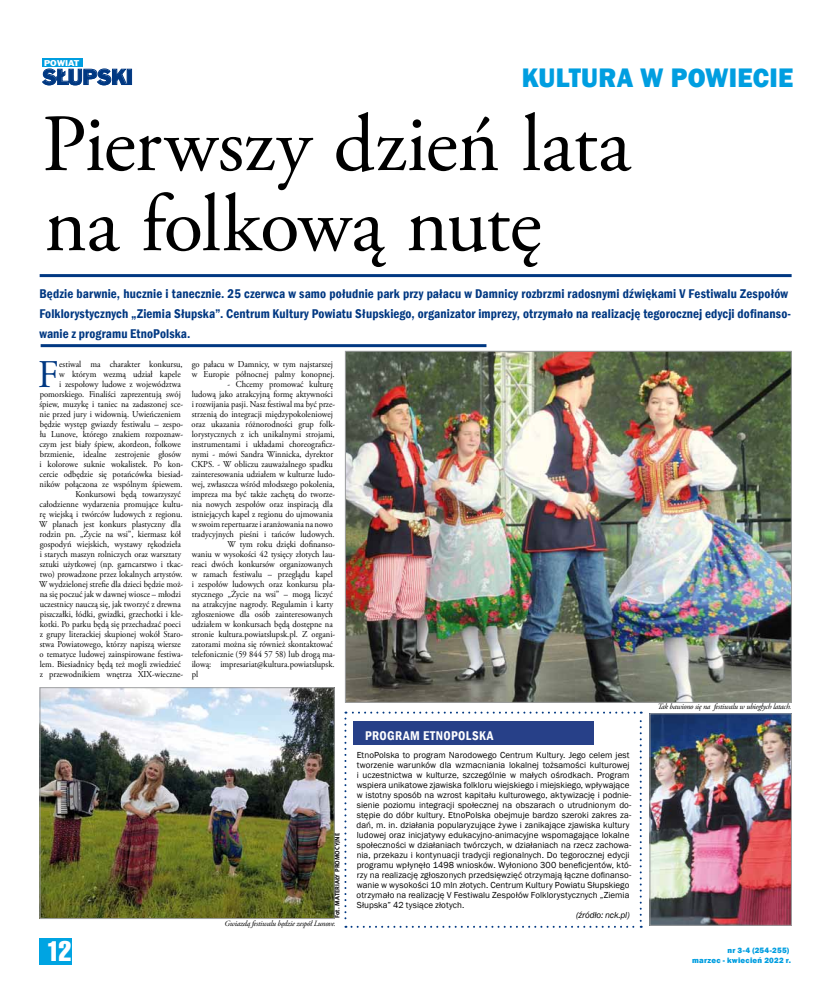
<style>
.page{position:relative;width:820px;height:993px;background:#fff}
.page>*{position:absolute;margin:0;border:0;box-sizing:border-box;transform-origin:0 0}
.t1{font:81px/80px "Adobe Garamond Pro";letter-spacing:-.01em;color:#000}
.t2{font:39.2px "Adobe Garamond Pro";color:#003882}
.t3{font:800 27.6px "Franklin Gothic";letter-spacing:.01em;color:#009ee0;scale:.94 1}
.t4{font:27.5px "Swis 911 Cm EU";color:#fff}
.t5{font:20.1px "Frank Goth EU";letter-spacing:-.01em;color:#003882}
.t6{font:600 condensed 13px/20px "Franklin Gothic";letter-spacing:.01em;color:#003882}
.t7{font:600 condensed 13px "Franklin Gothic";letter-spacing:.03em;color:#fff}
.t8{font:9px/10px "Adobe Garamond Pro";color:#000;text-align:right;scale:.95 1}
.t9{font:9px/10px "Franklin Gothic";letter-spacing:.005em;color:#000}
.t10{font:italic 9px "Franklin Gothic";letter-spacing:-.015em;color:#000}
.t11{font:italic 8px "Adobe Garamond Pro";letter-spacing:-.03em;color:#000}
.t12{font:800 8px "Franklin Gothic";letter-spacing:.025em;color:#009ee0}
.t13{font:7.7px "Frank Goth EU";letter-spacing:.02em;color:#fff;scale:1.09 1}
.t14{font:700 6.5px "Naomi Sans EFNPS";color:#000}
</style>
<div class="page">
<div style="left:40px;top:937px;width:32px;height:27px;background:#00a4e2"></div>
<div style="left:42px;top:58px;width:40px;height:9px;background:#009ee0"></div>
<svg style="left:42px;top:69px;width:85px;height:16px"></svg>
<div style="left:127px;top:69px;width:5px;height:16px;border:1px solid #003882"></div>
<hr style="left:41px;top:344px;width:445px;height:3px;background:#003882">
<hr style="left:40px;top:274px;width:751px;height:3px;background:#003882">
<img style="left:347px;top:353px;width:442px;height:347px">
<div style="left:345px;top:351px;width:446px;height:351px;border:1px solid #9c9e9f"></div>
<img style="left:42px;top:689px;width:290px;height:227px">
<div style="left:40px;top:687px;width:294px;height:231px;border:1px solid #9c9e9f"></div>
<svg style="left:344px;top:711px;width:297px;height:216px"></svg>
<div style="left:353px;top:720px;width:240px;height:24px;background:#274088"></div>
<img style="left:651px;top:715px;width:138px;height:208px">
<div style="left:649px;top:713px;width:142px;height:212px;border:1px solid #9c9e9f"></div>
<p class="t13" style="left:44px;top:58px;width:34px">POWIAT</p>
<h3 class="t5" style="left:42px;top:65px;width:92px">SŁUPSKI</h3>
<h3 class="t3" style="left:521px;top:60px;width:290px">KULTURA W POWIECIE</h3>
<h1 class="t1" style="left:42px;top:107px;width:590px">Pierwszy dzień lata na folkową nutę</h1>
<p class="t6" style="left:39px;top:283px;width:753px">Będzie barwnie, hucznie i tanecznie. 25 czerwca w samo południe park przy pałacu w Damnicy rozbrzmi radosnymi dźwiękami V Festiwalu Zespołów<br>Folklorystycznych „Ziemia Słupska”. Centrum Kultury Powiatu Słupskiego, organizator imprezy, otrzymało na realizację tegorocznej edycji dofinanso&shy;wanie z programu EtnoPolska.</p>
<p class="t8" style="left:39px;top:359px;width:153px">estiwal ma charakter konkursu,<br>w którym wezmą udział kapele<br>i zespołowy ludowe z województwa pomorskiego. Finaliści zaprezentują swój śpiew, muzykę i taniec na zadaszonej sce&shy;nie przed jury i widownią. Uwieńczeniem będzie występ gwiazdy festiwalu – zespo&shy;łu Lunove, którego znakiem rozpoznaw&shy;czym jest biały śpiew, akordeon, folkowe brzmienie, idealne zestrojenie głosów i kolorowe suknie wokalistek. Po kon&shy;cercie odbędzie się potańcówka biesiad&shy;ników połączona ze wspólnym śpiewem.<br>Konkursowi będą towarzyszyć całodzienne wydarzenia promujące kultu&shy;rę wiejską i twórców ludowych z regionu.<br>W planach jest konkurs plastyczny dla rodzin pn. „Życie na wsi”, kiermasz kół gospodyń wiejskich, wystawy rękodzieła i starych maszyn rolniczych oraz warsztaty sztuki użytkowej (np. garncarstwo i tkac&shy;two) prowadzone przez lokalnych artystów.<br>W wydzielonej strefie dla dzieci będzie moż&shy;na się poczuć jak w dawnej wiosce – młodzi uczestnicy nauczą się, jak tworzyć z drewna piszczałki, łódki, gwizdki, grzechotki i kle&shy;kotki. Po parku będą się przechadzać poeci z grupy literackiej skupionej wokół Staro&shy;stwa Powiatowego, którzy napiszą wiersze o tematyce ludowej zainspirowane festiwa&shy;lem. Biesiadnicy będą też mogli zwiedzieć z przewodnikiem wnętrza XIX-wieczne-</p>
<p class="t8" style="left:192px;top:359px;width:152px;text-align:left">go pałacu w Damnicy, w tym najstarszej w Europie północnej palmy konopnej.</p>
<h2 class="t2" style="left:38px;top:351px;width:23px">F</h2>
<p class="t8" style="left:227px;top:379px;width:113px">- Chcemy promować kulturę</p>
<p class="t8" style="left:192px;top:389px;width:150px">ludową jako atrakcyjną formę aktywności</p>
<p class="t8" style="left:191px;top:399px;width:152px">i rozwijania pasji. Nasz festiwal ma być prze-</p>
<p class="t8" style="left:192px;top:409px;width:150px">strzenią do integracji międzypokoleniowej</p>
<p class="t8" style="left:191px;top:419px;width:153px">oraz ukazania różnorodności grup folk-</p>
<p class="t8" style="left:192px;top:429px;width:152px">lorystycznych z ich unikalnymi strojami,</p>
<p class="t8" style="left:191px;top:439px;width:153px">instrumentami i układami choreograficz-</p>
<p class="t8" style="left:191px;top:449px;width:150px">nymi - mówi Sandra Winnicka, dyrektor</p>
<p class="t8" style="left:191px;top:459px;width:150px">CKPS. - W obliczu zauważalnego spadku</p>
<p class="t8" style="left:192px;top:469px;width:152px">zainteresowania udziałem w kulturze ludo-</p>
<p class="t8" style="left:192px;top:479px;width:152px">wej, zwłaszcza wśród młodszego pokolenia,</p>
<p class="t8" style="left:191px;top:489px;width:153px">impreza ma być także zachętą do tworze-</p>
<p class="t8" style="left:191px;top:499px;width:150px">nia nowych zespołów oraz inspiracją dla</p>
<p class="t8" style="left:191px;top:509px;width:150px">istniejących kapel z regionu do ujmowania</p>
<p class="t8" style="left:192px;top:519px;width:150px">w swoim repertuarze i aranżowania na nowo</p>
<p class="t8" style="left:192px;top:529px;width:152px">tradycyjnych pieśni i tańców ludowych.</p>
<p class="t8" style="left:227px;top:539px;width:115px">W tym roku dzięki dofinanso-</p>
<p class="t8" style="left:192px;top:549px;width:152px">waniu w wysokości 42 tysięcy złotych lau-</p>
<p class="t8" style="left:191px;top:559px;width:150px">reaci dwóch konkursów organizowanych</p>
<p class="t8" style="left:192px;top:569px;width:150px">w ramach festiwalu – przeglądu kapel</p>
<p class="t8" style="left:191px;top:579px;width:153px">i zespołów ludowych oraz konkursu pla-</p>
<p class="t8" style="left:192px;top:589px;width:150px">stycznego „Życie na wsi” – mogą liczyć</p>
<p class="t8" style="left:191px;top:599px;width:150px">na atrakcyjne nagrody. Regulamin i karty</p>
<p class="t8" style="left:192px;top:609px;width:150px">zgłoszeniowe dla osób zainteresowanych</p>
<p class="t8" style="left:192px;top:619px;width:150px">udziałem w konkursach będą dostępne na</p>
<p class="t8" style="left:192px;top:629px;width:152px">stronie kultura.powiatslupsk.pl. Z organi-</p>
<p class="t8" style="left:192px;top:639px;width:150px">zatorami można się również skontaktować</p>
<p class="t8" style="left:192px;top:649px;width:152px">telefonicznie (59 844 57 58) lub drogą ma-</p>
<p class="t8" style="left:191px;top:659px;width:152px">ilową: impresariat@kultura.powiatslupsk.</p>
<p class="t8" style="left:192px;top:669px;width:8px">pl</p>
<h3 class="t4" style="left:47px;top:934px;width:26px">12</h3>
<p class="t14" style="left:333px;top:917px;width:86px;rotate:-90deg">Fot. MATERIAŁY PROMOCYJNE</p>
<p class="t11" style="left:224px;top:918px;width:113px">Gwiazdą festiwalu będzie zespół Lunove.</p>
<h3 class="t7" style="left:365px;top:726px;width:130px">PROGRAM ETNOPOLSKA</h3>
<p class="t9" style="left:356px;top:749px;width:276px">EtnoPolska to program Narodowego Centrum Kultury. Jego celem jest tworzenie warunków dla wzmacniania lokalnej tożsamości kulturowej i uczestnictwa w kulturze, szczególnie w małych ośrodkach. Program wspiera unikatowe zjawiska folkloru wiejskiego i miejskiego, wpływające w istotny sposób na wzrost kapitału kulturowego, aktywizację i podnie&shy;sienie poziomu integracji społecznej na obszarach o utrudnionym do&shy;stępie do dóbr kultury. EtnoPolska obejmuje bardzo szeroki zakres za&shy;dań, m. in. działania popularyzujące żywe i zanikające zjawiska kultury ludowej oraz inicjatywy edukacyjno-animacyjne wspomagające lokalne społeczności w działaniach twórczych, w działaniach na rzecz zachowa&shy;nia, przekazu i kontynuacji tradycji regionalnych. Do tegorocznej edycji programu wpłynęło 1498 wniosków. Wyłoniono 300 beneficjentów, któ&shy;rzy na realizację zgłoszonych przedsięwzięć otrzymają łączne dofinanso&shy;wanie w wysokości 10 mln złotych. Centrum Kultury Powiatu Słupskiego otrzymało na realizację V Festiwalu Zespołów Folklorystycznych „Ziemia Słupska” 42 tysiące złotych.</p>
<p class="t10" style="left:576px;top:908px;width:55px">(źródło: nck.pl)</p>
<p class="t11" style="left:657px;top:701px;width:136px">Tak bawiono się na festiwalu w ubiegłych latach.</p>
<p class="t12" style="left:727px;top:944px;width:63px">nr 3-4 (254-255)</p>
<p class="t12" style="left:692px;top:954px;width:100px">marzec - kwiecień 2022 r.</p>
</div>
